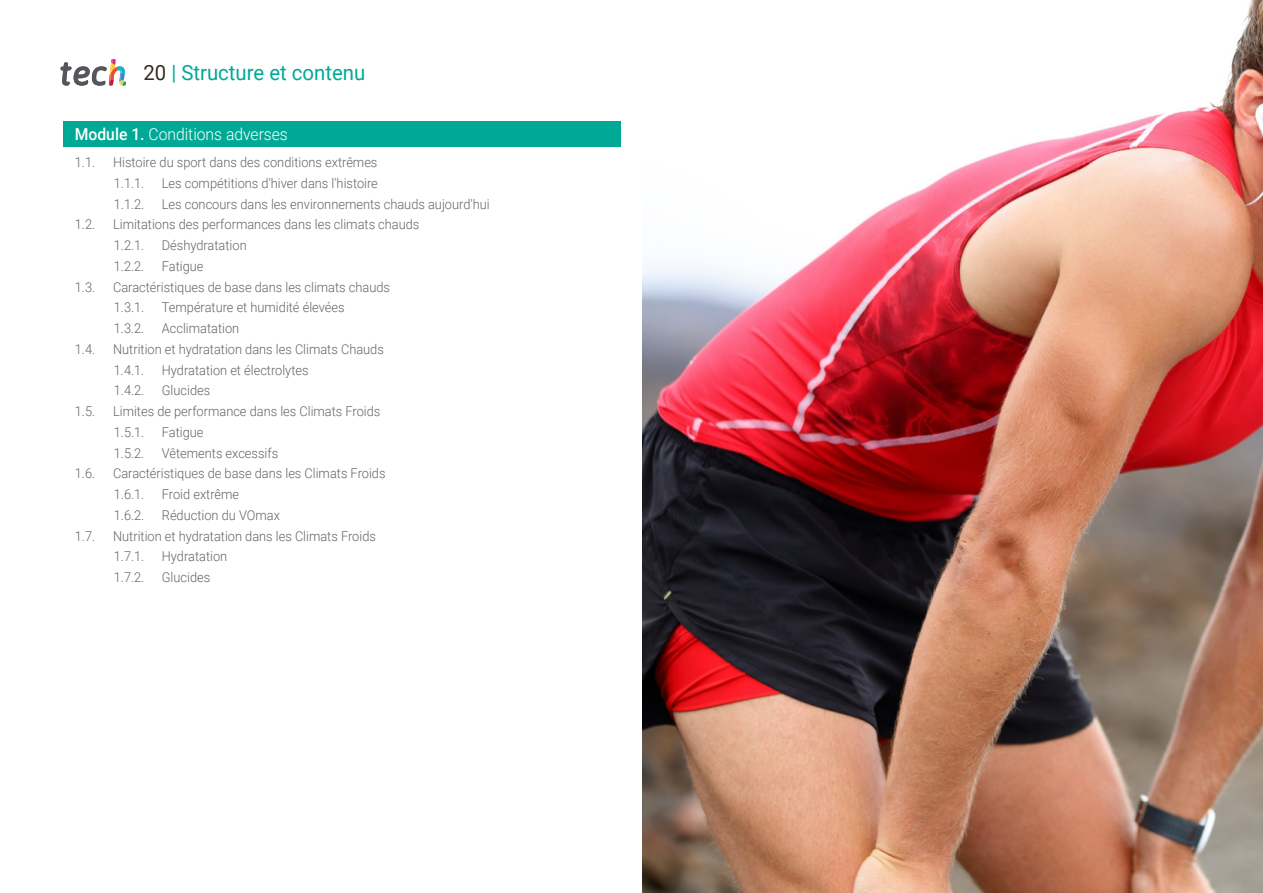
<style>
.page{position:relative;width:1263px;height:893px;background:#fff}
.page>*{position:absolute;margin:0;border:0;box-sizing:border-box;transform-origin:0 0}
.t1{font:21px "Roboto";color:#00a996}
.t2{font:300 16.5px "Roboto";color:#fff;scale:.95 1}
.t3{font:300 13.5px/20.7px "Roboto";color:#61646a;scale:.95 1}
.s1{color:#312e20}
.s2{font-weight:500}
</style>
<div class="page">
<div style="left:64px;top:121px;width:557px;height:25px;background:#00a996"></div>
<img style="left:642px;top:0;width:621px;height:893px">
<svg style="left:61px;top:59px;width:65px;height:27px"></svg>
<h1 class="t1" style="left:144px;top:57px;width:223px"><span class="s1">20</span> | Structure et contenu</h1>
<p class="t2" style="left:75px;top:123px;width:226px"><span class="s2">Module 1.</span> Conditions adverses</p>
<p class="t3" style="left:75px;top:151px;width:23px">1.1.</p>
<p class="t3" style="left:113px;top:151px;width:280px">Histoire du sport dans des conditions extrêmes<br>1.1.1.</p>
<p class="t3" style="left:162px;top:172px;width:229px">Les compétitions d'hiver dans l'histoire</p>
<p class="t3" style="left:114px;top:193px;width:34px">1.1.2.</p>
<p class="t3" style="left:162px;top:193px;width:346px">Les concours dans les environnements chauds aujourd'hui</p>
<p class="t3" style="left:75px;top:214px;width:23px">1.2.</p>
<p class="t3" style="left:113px;top:214px;width:324px">Limitations des performances dans les climats chauds<br>1.2.1.</p>
<p class="t3" style="left:162px;top:234px;width:91px">Déshydratation</p>
<p class="t3" style="left:114px;top:255px;width:34px">1.2.2.</p>
<p class="t3" style="left:162px;top:255px;width:45px">Fatigue</p>
<p class="t3" style="left:75px;top:276px;width:23px">1.3.</p>
<p class="t3" style="left:113px;top:276px;width:293px">Caractéristiques de base dans les climats chauds<br>1.3.1.</p>
<p class="t3" style="left:162px;top:297px;width:194px">Température et humidité élevées</p>
<p class="t3" style="left:114px;top:317px;width:34px">1.3.2.</p>
<p class="t3" style="left:162px;top:317px;width:83px">Acclimatation</p>
<p class="t3" style="left:75px;top:338px;width:23px">1.4.</p>
<p class="t3" style="left:113px;top:338px;width:287px">Nutrition et hydratation dans les Climats Chauds<br>1.4.1.</p>
<p class="t3" style="left:162px;top:359px;width:156px">Hydratation et électrolytes</p>
<p class="t3" style="left:114px;top:380px;width:34px">1.4.2.</p>
<p class="t3" style="left:162px;top:380px;width:52px">Glucides</p>
<p class="t3" style="left:75px;top:400px;width:23px">1.5.</p>
<p class="t3" style="left:113px;top:400px;width:283px">Limites de performance dans les Climats Froids<br>1.5.1.</p>
<p class="t3" style="left:162px;top:421px;width:45px">Fatigue</p>
<p class="t3" style="left:114px;top:442px;width:34px">1.5.2.</p>
<p class="t3" style="left:162px;top:442px;width:124px">Vêtements excessifs</p>
<p class="t3" style="left:75px;top:463px;width:23px">1.6.</p>
<p class="t3" style="left:113px;top:463px;width:288px">Caractéristiques de base dans les Climats Froids<br>1.6.1.</p>
<p class="t3" style="left:162px;top:483px;width:83px">Froid extrême</p>
<p class="t3" style="left:114px;top:504px;width:34px">1.6.2.</p>
<p class="t3" style="left:162px;top:504px;width:126px">Réduction du VOmax</p>
<p class="t3" style="left:75px;top:525px;width:23px">1.7.</p>
<p class="t3" style="left:113px;top:525px;width:278px">Nutrition et hydratation dans les Climats Froids<br>1.7.1.</p>
<p class="t3" style="left:162px;top:546px;width:70px">Hydratation</p>
<p class="t3" style="left:114px;top:566px;width:34px">1.7.2.</p>
<p class="t3" style="left:162px;top:566px;width:52px">Glucides</p>
</div>
